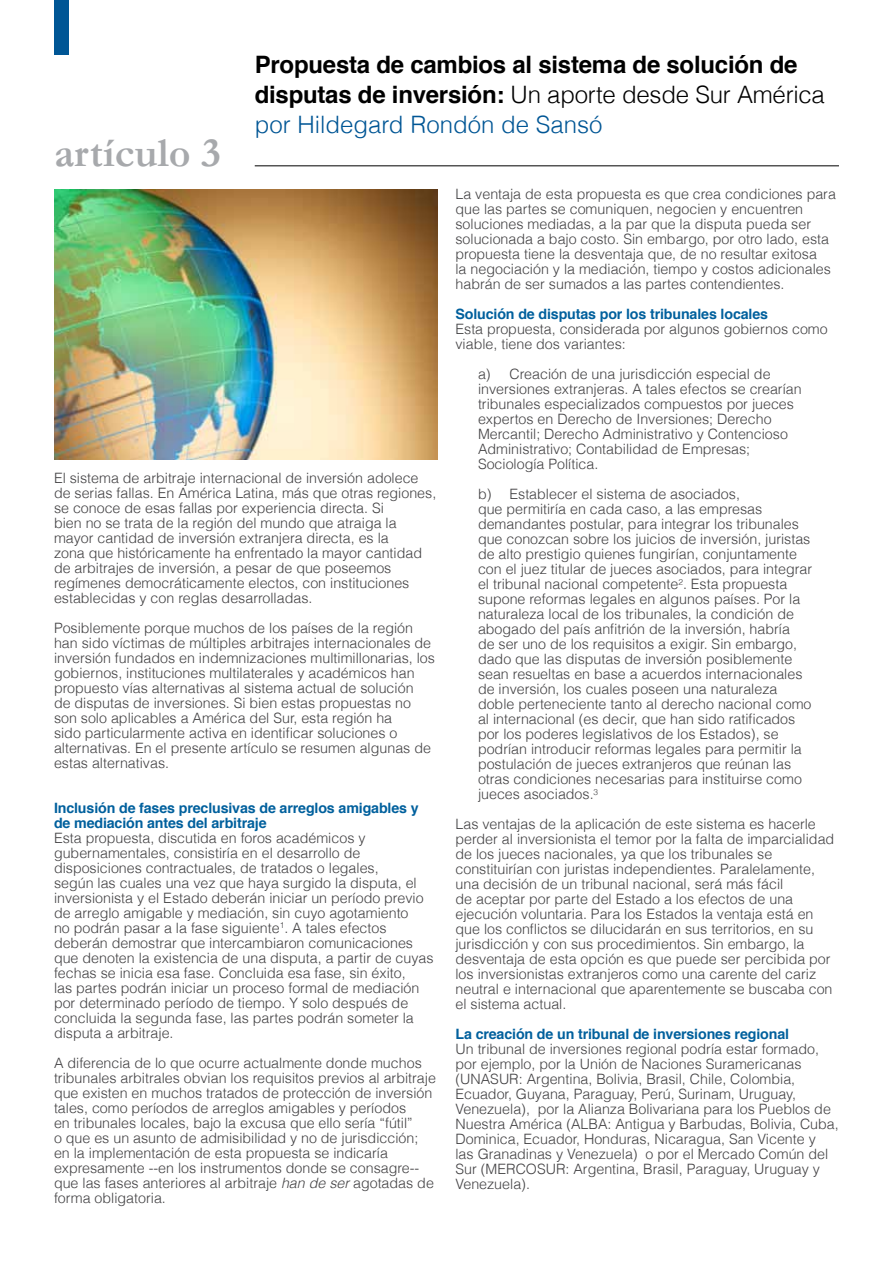
<style>
.page{position:relative;width:893px;height:1263px;background:#fff}
.page>*{position:absolute;margin:0;border:0;box-sizing:border-box;transform-origin:0 0}
.t1{font:700 42px "Garamond";color:#a7a9ac}
.t2{font:700 24px/30px "Helvetica";letter-spacing:-.01em;color:#000}
.t3{font:300 14.25px/15px "Helvetica";color:#414042}
.t4{font:700 14.25px/15px "Helvetica";letter-spacing:-.01em;color:#00609d}
.s1{font-weight:300}
.s2{font-weight:300;color:#005695}
.s3{font-style:italic}
</style>
<div class="page">
<hr style="left:255px;top:166px;width:584px;height:1px;background:#000">
<div style="left:54px;top:0;width:14px;height:54px;background:#005695"></div>
<img style="left:54px;top:190px;width:383px;height:269px">
<h1 class="t1" style="left:54px;top:124px;width:168px">artículo 3</h1>
<h2 class="t2" style="left:255px;top:50px;width:572px">Propuesta de cambios al sistema de solución de disputas de inversión: <span class="s1">Un aporte desde Sur América </span><span class="s2">por Hildegard Rondón de Sansó</span></h2>
<p class="t3" style="left:54px;top:470px;width:384px">El sistema de arbitraje internacional de inversión adolece de serias fallas. En América Latina, más que otras regiones, se conoce de esas fallas por experiencia directa. Si<br>bien no se trata de la región del mundo que atraiga la mayor cantidad de inversión extranjera directa, es la<br>zona que históricamente ha enfrentado la mayor cantidad de arbitrajes de inversión, a pesar de que poseemos regímenes democráticamente electos, con instituciones establecidas y con reglas desarrolladas.</p>
<p class="t3" style="left:54px;top:620px;width:382px">Posiblemente porque muchos de los países de la región han sido víctimas de múltiples arbitrajes internacionales de inversión fundados en indemnizaciones multimillonarias, los gobiernos, instituciones multilaterales y académicos han propuesto vías alternativas al sistema actual de solución<br>de disputas de inversiones. Si bien estas propuestas no son solo aplicables a América del Sur, esta región ha<br>sido particularmente activa en identificar soluciones o alternativas. En el presente artículo se resumen algunas de estas alternativas.</p>
<p class="t4" style="left:54px;top:800px;width:366px">Inclusión de fases preclusivas de arreglos amigables y de mediación antes del arbitraje</p>
<p class="t3" style="left:54px;top:830px;width:381px">Esta propuesta, discutida en foros académicos y gubernamentales, consistiría en el desarrollo de disposiciones contractuales, de tratados o legales,<br>según las cuales una vez que haya surgido la disputa, el inversionista y el Estado deberán iniciar un período previo de arreglo amigable y mediación, sin cuyo agotamiento<br>no podrán pasar a la fase siguiente<sup>1</sup>. A tales efectos deberán demostrar que intercambiaron comunicaciones que denoten la existencia de una disputa, a partir de cuyas fechas se inicia esa fase. Concluida esa fase, sin éxito,<br>las partes podrán iniciar un proceso formal de mediación por determinado período de tiempo. Y solo después de concluida la segunda fase, las partes podrán someter la disputa a arbitraje.</p>
<p class="t3" style="left:54px;top:1055px;width:383px">A diferencia de lo que ocurre actualmente donde muchos tribunales arbitrales obvian los requisitos previos al arbitraje que existen en muchos tratados de protección de inversión tales, como períodos de arreglos amigables y períodos<br>en tribunales locales, bajo la excusa que ello sería “fútil”<br>o que es un asunto de admisibilidad y no de jurisdicción; en la implementación de esta propuesta se indicaría expresamente --en los instrumentos donde se consagre-- que las fases anteriores al arbitraje <span class="s3">han de ser</span> agotadas de forma obligatoria.</p>
<p class="t3" style="left:455px;top:186px;width:382px">La ventaja de esta propuesta es que crea condiciones para que las partes se comuniquen, negocien y encuentren soluciones mediadas, a la par que la disputa pueda ser solucionada a bajo costo. Sin embargo, por otro lado, esta propuesta tiene la desventaja que, de no resultar exitosa<br>la negociación y la mediación, tiempo y costos adicionales habrán de ser sumados a las partes contendientes.</p>
<p class="t4" style="left:455px;top:307px;width:314px">Solución de disputas por los tribunales locales</p>
<p class="t3" style="left:455px;top:321px;width:374px">Esta propuesta, considerada por algunos gobiernos como viable, tiene dos variantes:</p>
<p class="t3" style="left:478px;top:366px;width:325px">a) Creación de una jurisdicción especial de inversiones extranjeras. A tales efectos se crearían tribunales especializados compuestos por jueces expertos en Derecho de Inversiones; Derecho Mercantil; Derecho Administrativo y Contencioso Administrativo; Contabilidad de Empresas; Sociología Política.</p>
<p class="t3" style="left:478px;top:486px;width:336px">b) Establecer el sistema de asociados,<br>que permitiría en cada caso, a las empresas demandantes postular, para integrar los tribunales que conozcan sobre los juicios de inversión, juristas de alto prestigio quienes fungirían, conjuntamente con el juez titular de jueces asociados, para integrar el tribunal nacional competente<sup>2</sup>. Esta propuesta supone reformas legales en algunos países. Por la naturaleza local de los tribunales, la condición de abogado del país anfitrión de la inversión, habría<br>de ser uno de los requisitos a exigir. Sin embargo, dado que las disputas de inversión posiblemente sean resueltas en base a acuerdos internacionales de inversión, los cuales poseen una naturaleza doble perteneciente tanto al derecho nacional como al internacional (es decir, que han sido ratificados por los poderes legislativos de los Estados), se podrían introducir reformas legales para permitir la postulación de jueces extranjeros que reúnan las otras condiciones necesarias para instituirse como jueces asociados.<sup>3</sup></p>
<p class="t3" style="left:455px;top:816px;width:380px">Las ventajas de la aplicación de este sistema es hacerle perder al inversionista el temor por la falta de imparcialidad de los jueces nacionales, ya que los tribunales se constituirían con juristas independientes. Paralelamente, una decisión de un tribunal nacional, será más fácil<br>de aceptar por parte del Estado a los efectos de una ejecución voluntaria. Para los Estados la ventaja está en que los conflictos se dilucidarán en sus territorios, en su jurisdicción y con sus procedimientos. Sin embargo, la desventaja de esta opción es que puede ser percibida por los inversionistas extranjeros como una carente del cariz neutral e internacional que aparentemente se buscaba con el sistema actual.</p>
<p class="t4" style="left:455px;top:1027px;width:335px">La creación de un tribunal de inversiones regional</p>
<p class="t3" style="left:455px;top:1041px;width:385px">Un tribunal de inversiones regional podría estar formado, por ejemplo, por la Unión de Naciones Suramericanas (UNASUR: Argentina, Bolivia, Brasil, Chile, Colombia, Ecuador, Guyana, Paraguay, Perú, Surinam, Uruguay, Venezuela), por la Alianza Bolivariana para los Pueblos de Nuestra América (ALBA: Antigua y Barbudas, Bolivia, Cuba, Dominica, Ecuador, Honduras, Nicaragua, San Vicente y<br>las Granadinas y Venezuela) o por el Mercado Común del Sur (MERCOSUR: Argentina, Brasil, Paraguay, Uruguay y Venezuela).</p>
</div>
